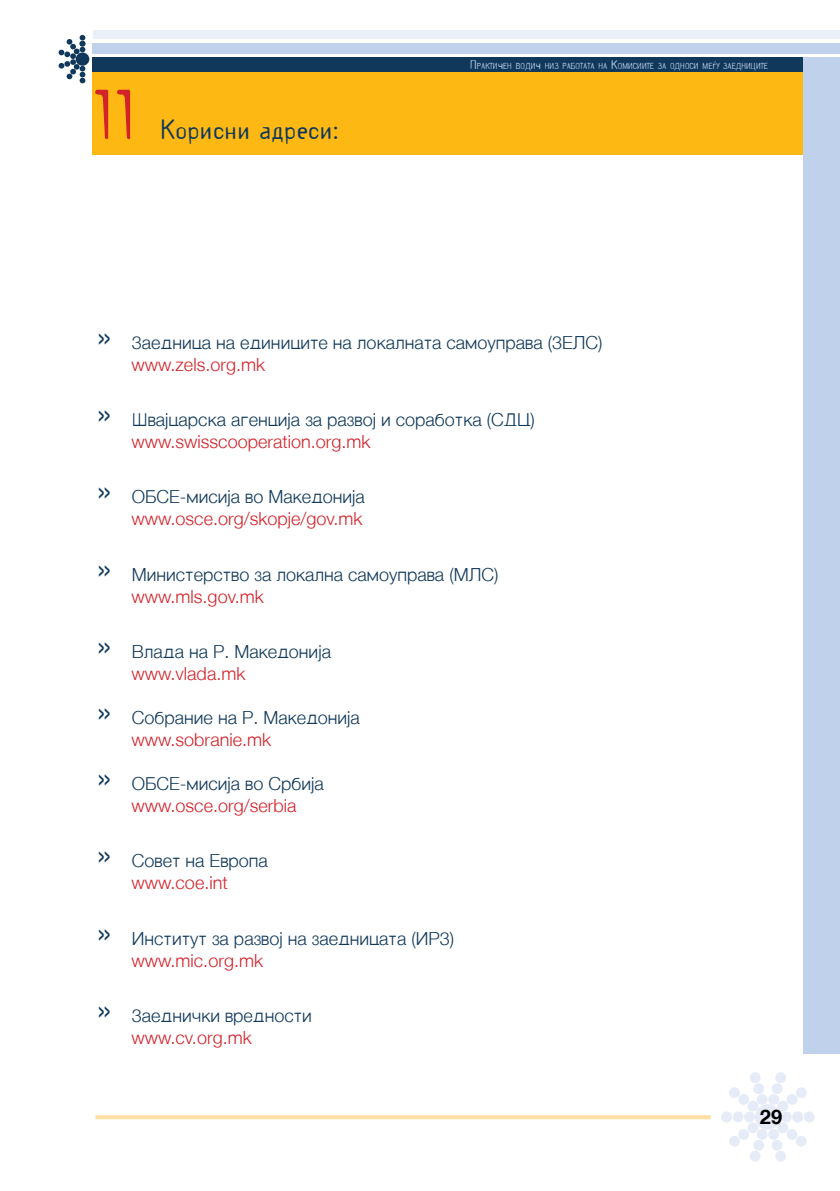
<style>
.page{position:relative;width:840px;height:1191px;background:#fff}
.page>*{position:absolute;margin:0;border:0;box-sizing:border-box;transform-origin:0 0}
.t1{font:100px "Draft Plate Regular Swfte";color:#d2232a}
.t2{font:36px "B Draft Plate";color:#0f385a}
.t3{font:20px "B Helvetica Neue 55";color:#000}
.t4{font:18px "B Helvetica Neue 45";color:#0f385a}
.t5{font:18px "Helvetica Neue 45";color:#d2232a}
.t6{font:11.2px "B Draft Plate";color:#c0d1ec}
.s1{font-size:16px}
.s2{font-size:36px}
</style>
<div class="page">
<div style="left:76px;top:52px;width:13px;height:14px;background:#0f385a;border-radius:50%"></div>
<svg style="left:58px;top:49px;width:7px;height:7px"></svg>
<div style="left:58px;top:63px;width:7px;height:6px;background:#0f385a;border-radius:2px"></div>
<svg style="left:66px;top:35px;width:19px;height:48px"></svg>
<div style="left:754px;top:1104px;width:26px;height:25px;background:#e5ebf7;border-radius:50%"></div>
<div style="left:780px;top:1111px;width:11px;height:11px;background:#e5ebf7;border-radius:50%"></div>
<div style="left:743px;top:1111px;width:11px;height:11px;background:#e5ebf7;border-radius:50%"></div>
<div style="left:791px;top:1111px;width:11px;height:11px;background:#e5ebf7;border-radius:50%"></div>
<div style="left:732px;top:1111px;width:11px;height:11px;background:#e5ebf7;border-radius:50%"></div>
<div style="left:803px;top:1111px;width:11px;height:11px;background:#e5ebf7;border-radius:50%"></div>
<svg style="left:728px;top:1121px;width:79px;height:41px"></svg>
<div style="left:720px;top:1111px;width:11px;height:11px;background:#e5ebf7;border-radius:50%"></div>
<svg style="left:729px;top:1072px;width:78px;height:40px"></svg>
<svg style="left:95px;top:1115px;width:615px;height:4px;background:#ffe0a8"></svg>
<div style="left:92px;top:59px;width:733px;height:96px;background:#fdb813"></div>
<div style="left:93px;top:43px;width:746px;height:10px;background:#c0d1ec"></div>
<div style="left:93px;top:30px;width:746px;height:9px;background:#eaeff8"></div>
<div style="left:93px;top:58px;width:746px;height:14px;background:#0f385a"></div>
<div style="left:803px;top:57px;width:36px;height:996px;background:#c0d1ec"></div>
<h1 class="t1" style="left:92px;top:59px;width:45px">11</h1>
<h2 class="t2" style="left:160px;top:110px;width:179px">Korisni adresi:</h2>
<p class="t6" style="left:470px;top:60px;width:299px"><span class="s1">P</span>rakti<span class="s1">~</span>en vodi<span class="s1">~</span> niz rabotata na <span class="s1">K</span>omisiite za odnosi me<span class="s1">|</span>u zaednicite</p>
<p class="t4" style="left:96px;top:331px;width:507px"><span class="s2">»</span> Zaednica na edinicite na lokalnata samouprava (ZELS)</p>
<p class="t5" style="left:131px;top:353px;width:135px">www.zels.org.mk</p>
<p class="t4" style="left:96px;top:408px;width:440px"><span class="s2">»</span> [vajcarska agencija za razvoj i sorabotka (SDC)</p>
<p class="t5" style="left:131px;top:430px;width:240px">www.swisscooperation.org.mk</p>
<p class="t4" style="left:96px;top:486px;width:270px"><span class="s2">»</span> OBSE-misija vo Makedonija</p>
<p class="t5" style="left:131px;top:508px;width:232px">www.osce.org/skopje/gov.mk</p>
<p class="t4" style="left:96px;top:563px;width:403px"><span class="s2">»</span> Ministerstvo za lokalna samouprava (MLS)</p>
<p class="t5" style="left:131px;top:585px;width:134px">www.mls.gov.mk</p>
<p class="t4" style="left:96px;top:640px;width:236px"><span class="s2">»</span> Vlada na R. Makedonija</p>
<p class="t5" style="left:131px;top:662px;width:115px">www.vlada.mk</p>
<p class="t4" style="left:96px;top:706px;width:265px"><span class="s2">»</span> Sobranie na R. Makedonija</p>
<p class="t5" style="left:131px;top:728px;width:141px">www.sobranie.mk</p>
<p class="t4" style="left:96px;top:772px;width:229px"><span class="s2">»</span> OBSE-misija vo Srbija</p>
<p class="t5" style="left:131px;top:794px;width:166px">www.osce.org/serbia</p>
<p class="t4" style="left:96px;top:850px;width:173px"><span class="s2">»</span> Sovet na Evropa</p>
<p class="t5" style="left:131px;top:872px;width:98px">www.coe.int</p>
<p class="t4" style="left:96px;top:927px;width:359px"><span class="s2">»</span> Institut za razvoj na zaednicata (IRZ)</p>
<p class="t5" style="left:131px;top:949px;width:133px">www.mic.org.mk</p>
<p class="t4" style="left:96px;top:1004px;width:217px"><span class="s2">»</span> Zaedni~ki vrednosti</p>
<p class="t5" style="left:131px;top:1026px;width:122px">www.cv.org.mk</p>
<p class="t3" style="left:759px;top:1104px;width:24px">29</p>
</div>
